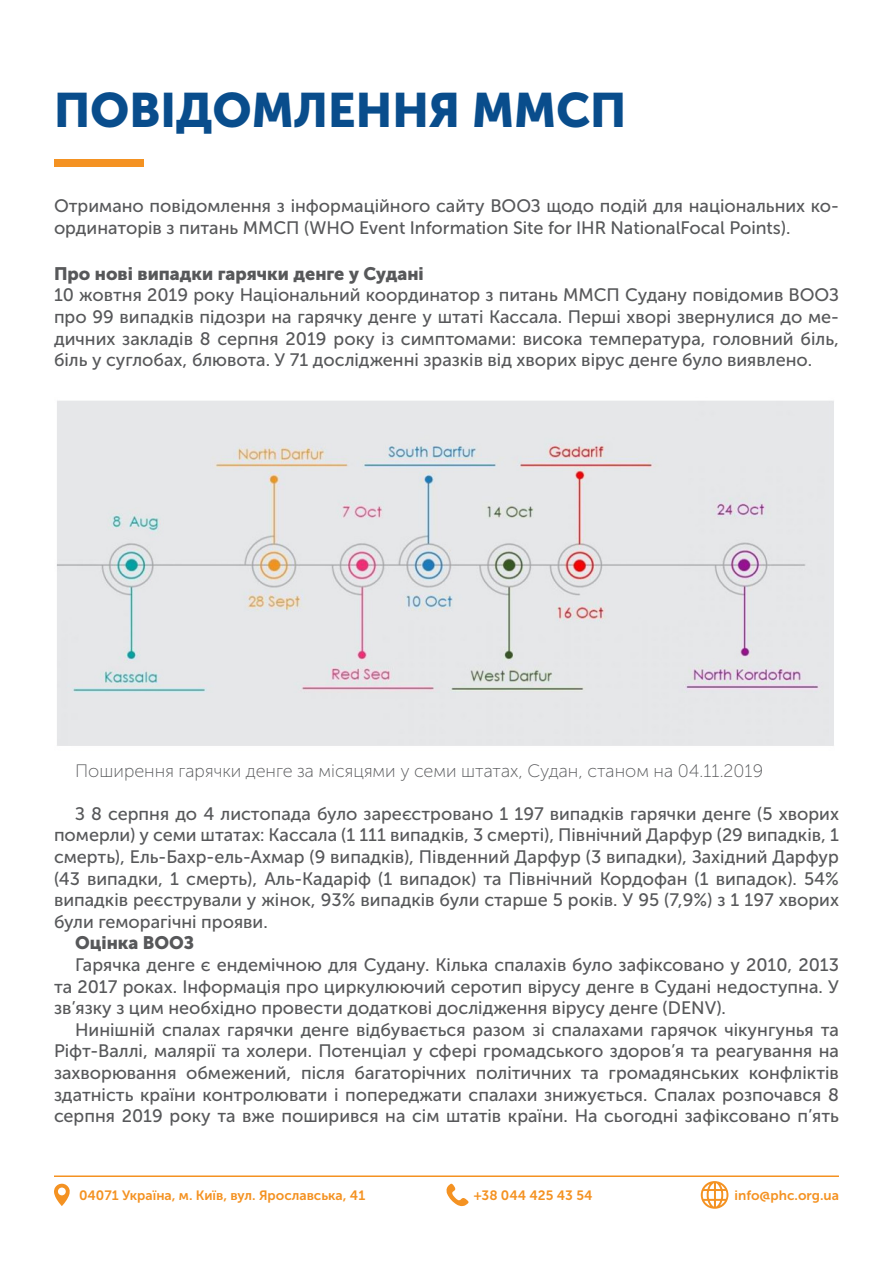
<style>
.page{position:relative;width:893px;height:1263px;background:#fff}
.page>*{position:absolute;margin:0;border:0;box-sizing:border-box;transform-origin:0 0}
.t1{font:48px "Museo Sans Cyrl 900";color:#094d8c}
.t2{font:18px/21.6px "Museo Sans Cyrl 500";color:#57585a;text-align:justify}
.t3{font:18px "Museo Sans Cyrl 100";color:#57585a}
.t4{font:18px "Museo Sans Cyrl 900";color:#57585a}
.t5{font:13.5px "Museo Sans Cyrl 700";color:#f49222}
</style>
<div class="page">
<hr style="left:54px;top:1175px;width:785px;height:2px;background:#f49222">
<svg style="left:701px;top:1181px;width:27px;height:28px"></svg>
<svg style="left:54px;top:1184px;width:16px;height:22px"></svg>
<svg style="left:446px;top:1183px;width:23px;height:23px"></svg>
<div style="left:54px;top:159px;width:90px;height:8px;background:#f49222"></div>
<img style="left:56px;top:400px;width:778px;height:346px">
<p class="t1" style="left:54px;top:83px;width:574px">ПОВІДОМЛЕННЯ ММСП</p>
<p class="t2" style="left:54px;top:195px;width:786px">Отримано повідомлення з інформаційного сайту ВООЗ щодо подій для національних ко&shy;ординаторів з питань ММСП (WHO Event Information Site for IHR NationalFocal Points).</p>
<p class="t4" style="left:54px;top:263px;width:371px">Про нові випадки гарячки денге у Судані</p>
<p class="t2" style="left:54px;top:284px;width:786px">10 жовтня 2019 року Національний координатор з питань ММСП Судану повідомив ВООЗ про 99 випадків підозри на гарячку денге у штаті Кассала. Перші хворі звернулися до ме&shy;дичних закладів 8 серпня 2019 року із симптомами: висока температура, головний біль, біль у суглобах, блювота. У 71 дослідженні зразків від хворих вірус денге було виявлено.</p>
<p class="t3" style="left:75px;top:761px;width:689px">Поширення гарячки денге за місяцями у семи штатах, Судан, станом на 04.11.2019</p>
<p class="t2" style="left:54px;top:803px;width:786px;text-indent:21px">З 8 серпня до 4 листопада було зареєстровано 1 197 випадків гарячки денге (5 хворих померли) у семи штатах: Кассала (1 111 випадків, 3 смерті), Північний Дарфур (29 випадків, 1 смерть), Ель-Бахр-ель-Ахмар (9 випадків), Південний Дарфур (3 випадки), Західний Дарфур (43 випадки, 1 смерть), Аль-Кадаріф (1 випадок) та Північний Кордофан (1 випадок). 54% випадків реєстрували у жінок, 93% випадків були старше 5 років. У 95 (7,9%) з 1 197 хворих були геморагічні прояви.</p>
<p class="t4" style="left:75px;top:933px;width:120px">Оцінка ВООЗ</p>
<p class="t2" style="left:54px;top:954px;width:786px;text-indent:21px">Гарячка денге є ендемічною для Судану. Кілька спалахів було зафіксовано у 2010, 2013 та 2017 роках. Інформація про циркулюючий серотип вірусу денге в Судані недоступна. У зв’язку з цим необхідно провести додаткові дослідження вірусу денге (DENV).</p>
<p class="t2" style="left:54px;top:1019px;width:786px;text-indent:21px">Нинішній спалах гарячки денге відбувається разом зі спалахами гарячок чікунгунья та Ріфт-Валлі, малярії та холери. Потенціал у сфері громадського здоров’я та реагування на захворювання обмежений, після багаторічних політичних та громадянських конфліктів здатність країни контролювати і попереджати спалахи знижується. Спалах розпочався 8 серпня 2019 року та вже поширився на сім штатів країни. На сьогодні зафіксовано п’ять</p>
<p class="t5" style="left:79px;top:1188px;width:288px">04071 Україна, м. Київ, вул. Ярославська, 41</p>
<p class="t5" style="left:474px;top:1188px;width:120px">+38 044 425 43 54</p>
<p class="t5" style="left:735px;top:1188px;width:106px">info@phc.org.ua</p>
</div>
